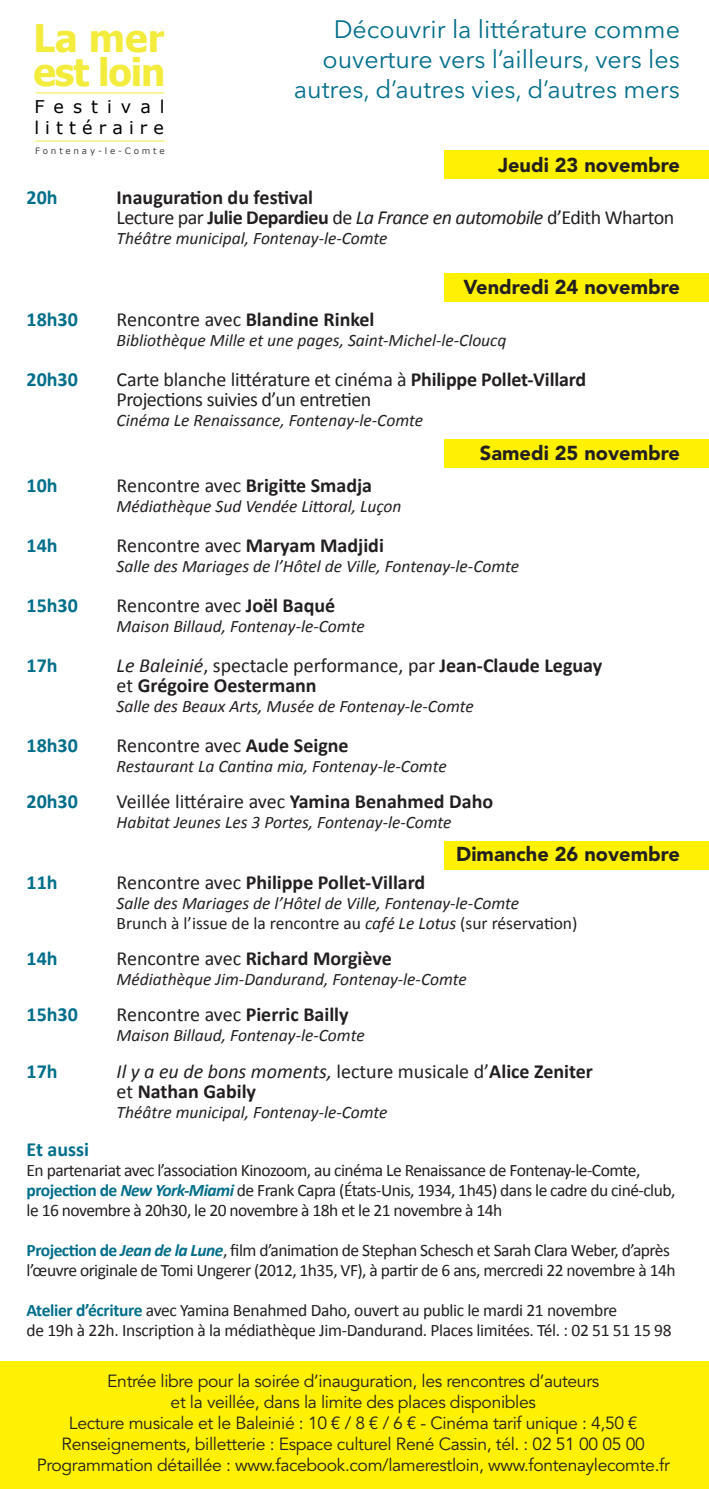
<style>
.page{position:relative;width:709px;height:1489px;background:#fff}
.page>*{position:absolute;margin:0;border:0;box-sizing:border-box;transform-origin:0 0}
.t1{font:700 38px/33.5px "Tahoma";letter-spacing:-.03em;color:#f3ec3c}
.t2{font:25px/30px "Avenir Next LT Pro";color:#006e8a;text-align:right}
.t3{font:20px "Calibri";letter-spacing:-.01em;color:#231f20}
.t4{font:700 20px "Calibri";color:#231f20}
.t5{font:900 20px "Avenir LT Std";color:#231f20}
.t6{font:700 20px "Calibri";color:#006e8a}
.t7{font:italic 20px "Calibri";color:#231f20}
.t8{font:17.5px/20px "Calibri";letter-spacing:-.03em;color:#231f20}
.t9{font:italic 17.5px "Calibri";color:#231f20}
.t10{font:17.5px "Avenir LT Std";letter-spacing:-.02em;color:#231f20}
.t11{font:17.5px "Calibri";color:#231f20}
.t12{font:17.5px/21px "MS Reference Sans Serif";letter-spacing:.35em;color:#000001}
.t13{font:8.75px "MS Reference Sans Serif";letter-spacing:.32em;color:rgb(0 0 1/.75)}
.s1{font-weight:700}
.s2{font-style:italic}
.s3{font-weight:400}
.s4{font-style:normal}
.s5{font-weight:700;font-style:normal}
.s6{font-weight:700;color:#006e8a}
.s7{font-weight:700;font-style:italic;color:#006e8a}
</style>
<div class="page">
<div style="left:0;top:1361px;width:709px;height:127px;background:#fff101"></div>
<div style="left:444px;top:841px;width:265px;height:29px;background:#fff101"></div>
<div style="left:444px;top:439px;width:265px;height:28px;background:#fff101"></div>
<div style="left:444px;top:273px;width:265px;height:28px;background:#fff101"></div>
<div style="left:444px;top:150px;width:265px;height:29px;background:#fff101"></div>
<hr style="left:36px;top:92px;width:128px;height:1px;background:#f3ec3c">
<hr style="left:36px;top:141px;width:128px;height:1px;background:#f3ec3c">
<p class="t1" style="left:33px;top:19px;width:134px">La mer est loin</p>
<p class="t12" style="left:34px;top:96px;width:132px">Festival littéraire</p>
<p class="t13" style="left:35px;top:145px;width:131px">Fontenay-le-Comte</p>
<p class="t2" style="left:294px;top:14px;width:388px">Découvrir la littérature comme ouverture vers l’ailleurs, vers les autres, d’autres vies, d’autres mers</p>
<p class="t5" style="left:498px;top:152px;width:183px">Jeudi 23 novembre</p>
<p class="t6" style="left:27px;top:185px;width:33px">20h</p>
<p class="t4" style="left:117px;top:185px;width:198px">Inauguration du festival</p>
<p class="t3" style="left:117px;top:205px;width:559px">Lecture par <span class="s1">Julie Depardieu</span> de <span class="s2">La France en automobile</span> d’Edith Wharton</p>
<p class="t9" style="left:117px;top:226px;width:272px">Théâtre municipal, Fontenay-le-Comte</p>
<p class="t5" style="left:463px;top:274px;width:218px">Vendredi 24 novembre</p>
<p class="t6" style="left:27px;top:307px;width:53px">18h30</p>
<p class="t4" style="left:117px;top:307px;width:259px"><span class="s3">Rencontre avec</span> Blandine Rinkel</p>
<p class="t9" style="left:117px;top:328px;width:391px">Bibliothèque Mille et une pages, Saint-Michel-le-Cloucq</p>
<p class="t6" style="left:27px;top:367px;width:53px">20h30</p>
<p class="t3" style="left:117px;top:367px;width:471px">Carte blanche littérature et cinéma à <span class="s1">Philippe Pollet-Villard</span></p>
<p class="t3" style="left:117px;top:387px;width:256px">Projections suivies d’un entretien</p>
<p class="t9" style="left:117px;top:408px;width:308px">Cinéma Le Renaissance, Fontenay-le-Comte</p>
<p class="t5" style="left:480px;top:440px;width:201px">Samedi 25 novembre</p>
<p class="t6" style="left:27px;top:473px;width:33px">10h</p>
<p class="t4" style="left:117px;top:473px;width:257px"><span class="s3">Rencontre avec</span> Brigitte Smadja</p>
<p class="t9" style="left:117px;top:494px;width:286px">Médiathèque Sud Vendée Littoral, Luçon</p>
<p class="t6" style="left:27px;top:533px;width:33px">14h</p>
<p class="t3" style="left:117px;top:533px;width:269px">Rencontre avec <span class="s1">Maryam Madjidi</span></p>
<p class="t9" style="left:117px;top:554px;width:404px">Salle des Mariages de l’Hôtel de Ville, Fontenay-le-Comte</p>
<p class="t6" style="left:27px;top:593px;width:53px">15h30</p>
<p class="t3" style="left:117px;top:593px;width:220px">Rencontre avec <span class="s1">Joël Baqué</span></p>
<p class="t9" style="left:117px;top:614px;width:249px">Maison Billaud, Fontenay-le-Comte</p>
<p class="t6" style="left:27px;top:653px;width:33px">17h</p>
<p class="t3" style="left:117px;top:653px;width:487px"><span class="s2">Le Baleinié</span>, spectacle performance, par <span class="s1">Jean-Claude Leguay</span></p>
<p class="t4" style="left:117px;top:673px;width:202px"><span class="s3">et</span> Grégoire Oestermann</p>
<p class="t9" style="left:117px;top:694px;width:359px">Salle des Beaux Arts, Musée de Fontenay-le-Comte</p>
<p class="t6" style="left:27px;top:733px;width:53px">18h30</p>
<p class="t3" style="left:117px;top:733px;width:233px">Rencontre avec <span class="s1">Aude Seigne</span></p>
<p class="t9" style="left:117px;top:754px;width:331px">Restaurant La Cantina mia, Fontenay-le-Comte</p>
<p class="t6" style="left:27px;top:789px;width:53px">20h30</p>
<p class="t3" style="left:117px;top:789px;width:378px">Veillée littéraire avec <span class="s1">Yamina Benahmed Daho</span></p>
<p class="t9" style="left:117px;top:810px;width:336px">Habitat Jeunes Les 3 Portes, Fontenay-le-Comte</p>
<p class="t5" style="left:456px;top:842px;width:225px">Dimanche 26 novembre</p>
<p class="t6" style="left:27px;top:870px;width:33px">11h</p>
<p class="t4" style="left:117px;top:870px;width:310px"><span class="s3">Rencontre avec</span> Philippe Pollet-Villard</p>
<p class="t9" style="left:117px;top:891px;width:404px">Salle des Mariages de l’Hôtel de Ville, Fontenay-le-Comte</p>
<p class="t11" style="left:117px;top:912px;width:462px">Brunch à l’issue de la rencontre au <span class="s2">café Le Lotus</span> (sur réservation)</p>
<p class="t6" style="left:27px;top:946px;width:33px">14h</p>
<p class="t4" style="left:117px;top:946px;width:277px"><span class="s3">Rencontre avec</span> Richard Morgiève</p>
<p class="t9" style="left:117px;top:967px;width:352px">Médiathèque Jim-Dandurand, Fontenay-le-Comte</p>
<p class="t6" style="left:27px;top:1002px;width:53px">15h30</p>
<p class="t3" style="left:117px;top:1002px;width:233px">Rencontre avec <span class="s1">Pierric Bailly</span></p>
<p class="t9" style="left:117px;top:1023px;width:249px">Maison Billaud, Fontenay-le-Comte</p>
<p class="t6" style="left:27px;top:1058px;width:33px">17h</p>
<p class="t7" style="left:117px;top:1057px;width:478px">Il y a eu de bons moments, <span class="s4">lecture musicale d’</span><span class="s5">Alice Zeniter</span></p>
<p class="t4" style="left:117px;top:1078px;width:141px"><span class="s3">et</span> Nathan Gabily</p>
<p class="t9" style="left:117px;top:1099px;width:272px">Théâtre municipal, Fontenay-le-Comte</p>
<p class="t6" style="left:27px;top:1137px;width:64px">Et aussi</p>
<p class="t8" style="left:27px;top:1159px;width:615px">En partenariat avec l’association Kinozoom, au cinéma Le Renaissance de Fontenay-le-Comte,</p>
<p class="t8" style="left:27px;top:1179px;width:650px"><span class="s6">projection de</span> <span class="s7">New York-Miami</span> de Frank Capra (États-Unis, 1934, 1h45) dans le cadre du ciné-club, le 16 novembre à 20h30, le 20 novembre à 18h et le 21 novembre à 14h</p>
<p class="t8" style="left:27px;top:1239px;width:650px"><span class="s6">Projection de</span> <span class="s7">Jean de la Lune</span>, film d’animation de Stephan Schesch et Sarah Clara Weber, d’après l’œuvre originale de Tomi Ungerer (2012, 1h35, VF), à partir de 6 ans, mercredi 22 novembre à 14h</p>
<p class="t8" style="left:27px;top:1299px;width:592px"><span class="s6">Atelier d’écriture</span> avec Yamina Benahmed Daho, ouvert au public le mardi 21 novembre</p>
<p class="t8" style="left:27px;top:1319px;width:646px">de 19h à 22h. Inscription à la médiathèque Jim-Dandurand. Places limitées. Tél. : 02 51 51 15 98</p>
<p class="t10" style="left:107px;top:1370px;width:493px">Entrée libre pour la soirée d’inauguration, les rencontres d’auteurs</p>
<p class="t10" style="left:171px;top:1391px;width:367px">et la veillée, dans la limite des places disponibles</p>
<p class="t10" style="left:69px;top:1412px;width:570px">Lecture musicale et le Baleinié : 10 € / 8 € / 6 € - Cinéma tarif unique : 4,50 €</p>
<p class="t10" style="left:62px;top:1433px;width:584px">Renseignements, billetterie : Espace culturel René Cassin, tél. : 02 51 00 05 00</p>
<p class="t10" style="left:37px;top:1454px;width:634px">Programmation détaillée : www.facebook.com/lamerestloin, www.fontenaylecomte.fr</p>
</div>
